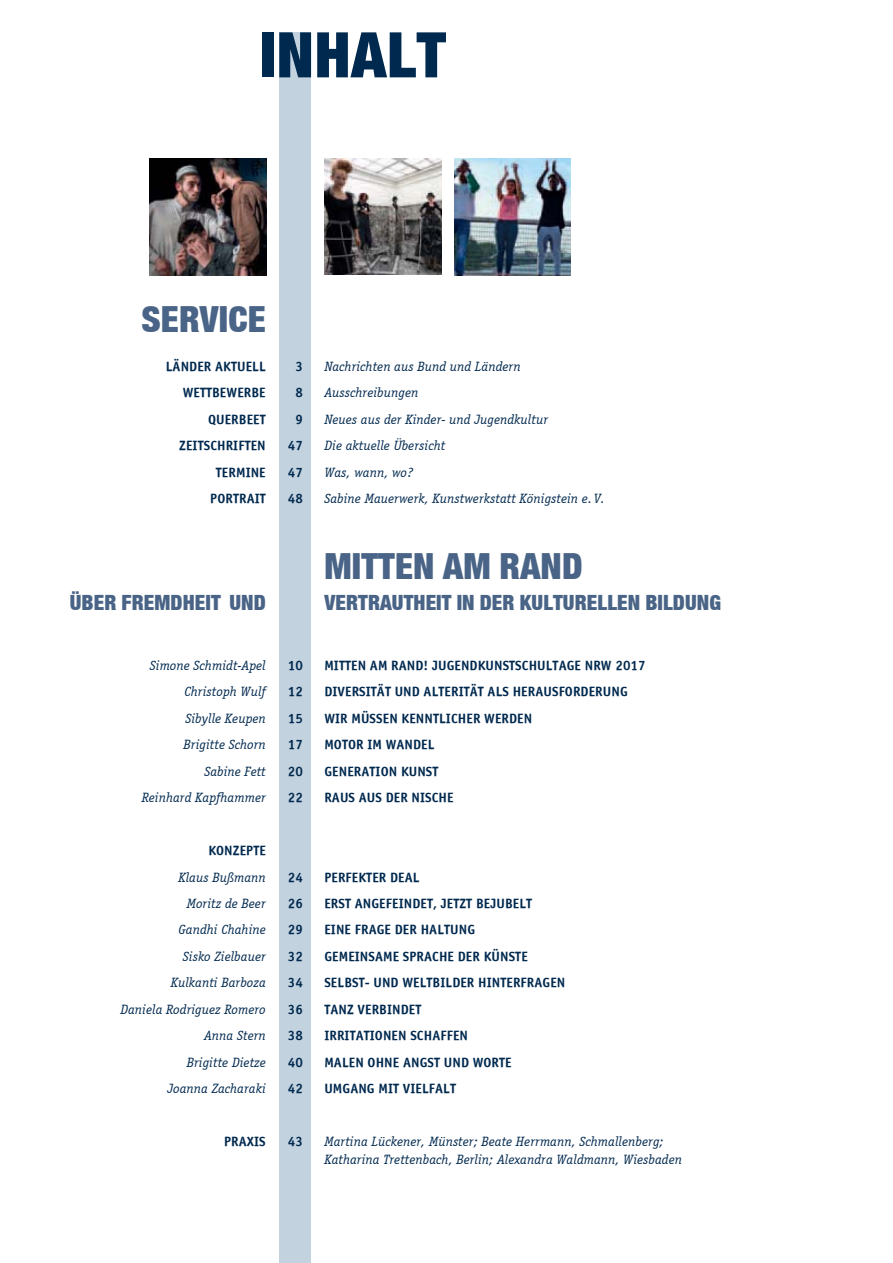
<style>
.page{position:relative;width:893px;height:1263px;background:#fff}
.page>*{position:absolute;margin:0;border:0;box-sizing:border-box;transform-origin:0 0}
.t1{font:63px "Helve Neue Cond Poster Normal";letter-spacing:.01em;color:#00294f}
.t2{font:36px "Helve Neue Cond Poster Normal";letter-spacing:.005em;color:#496486}
.t3{font:21px "Helve Neue Cond Poster Normal";letter-spacing:.005em;color:#496486}
.t4{font:italic 13.5px/18px "Officina Serif";letter-spacing:.005em;color:#00294f}
.t5{font:700 13.5px "Officina Ans";letter-spacing:.005em;color:#00294f}
</style>
<div class="page">
<div style="left:279px;top:32px;width:32px;height:1231px;background:#c3d2df"></div>
<img style="left:149px;top:158px;width:117px;height:117px">
<img style="left:324px;top:158px;width:117px;height:117px">
<img style="left:454px;top:158px;width:117px;height:117px">
<h1 class="t1" style="left:259px;top:16px;width:188px">INHALT</h1>
<h2 class="t2" style="left:141px;top:297px;width:126px">SERVICE</h2>
<p class="t5" style="left:166px;top:358px;width:101px">LÄNDER AKTUELL</p>
<p class="t5" style="left:295px;top:358px;width:9px">3</p>
<p class="t4" style="left:324px;top:357px;width:198px">Nachrichten aus Bund und Ländern</p>
<p class="t5" style="left:183px;top:384px;width:85px">WETTBEWERBE</p>
<p class="t5" style="left:295px;top:384px;width:9px">8</p>
<p class="t4" style="left:324px;top:384px;width:95px">Ausschreibungen</p>
<p class="t5" style="left:208px;top:411px;width:59px">QUERBEET</p>
<p class="t5" style="left:295px;top:411px;width:9px">9</p>
<p class="t4" style="left:324px;top:410px;width:225px">Neues aus der Kinder- und Jugendkultur</p>
<p class="t5" style="left:179px;top:437px;width:88px">ZEITSCHRIFTEN</p>
<p class="t5" style="left:288px;top:437px;width:17px">47</p>
<p class="t4" style="left:324px;top:437px;width:122px">Die aktuelle Übersicht</p>
<p class="t5" style="left:216px;top:464px;width:51px">TERMINE</p>
<p class="t5" style="left:288px;top:464px;width:17px">47</p>
<p class="t4" style="left:324px;top:463px;width:91px">Was, wann, wo?</p>
<p class="t5" style="left:210px;top:490px;width:57px">PORTRAIT</p>
<p class="t5" style="left:288px;top:490px;width:17px">48</p>
<p class="t4" style="left:324px;top:490px;width:282px">Sabine Mauerwerk, Kunstwerkstatt Königstein e. V.</p>
<h2 class="t2" style="left:324px;top:544px;width:260px">MITTEN AM RAND</h2>
<h3 class="t3" style="left:70px;top:590px;width:197px">ÜBER FREMDHEIT UND</h3>
<h3 class="t3" style="left:324px;top:590px;width:398px">VERTRAUTHEIT IN DER KULTURELLEN BILDUNG</h3>
<p class="t4" style="left:150px;top:656px;width:118px">Simone Schmidt-Apel</p>
<p class="t5" style="left:288px;top:657px;width:17px">10</p>
<p class="t5" style="left:324px;top:657px;width:323px">MITTEN AM RAND! JUGENDKUNSTSCHULTAGE NRW 2017</p>
<p class="t4" style="left:185px;top:683px;width:83px">Christoph Wulf</p>
<p class="t5" style="left:288px;top:683px;width:17px">12</p>
<p class="t5" style="left:324px;top:683px;width:305px">DIVERSITÄT UND ALTERITÄT ALS HERAUSFORDERUNG</p>
<p class="t4" style="left:185px;top:709px;width:82px">Sibylle Keupen</p>
<p class="t5" style="left:288px;top:710px;width:17px">15</p>
<p class="t5" style="left:324px;top:710px;width:209px">WIR MÜSSEN KENNTLICHER WERDEN</p>
<p class="t4" style="left:184px;top:736px;width:84px">Brigitte Schorn</p>
<p class="t5" style="left:288px;top:736px;width:17px">17</p>
<p class="t5" style="left:324px;top:736px;width:112px">MOTOR IM WANDEL</p>
<p class="t4" style="left:204px;top:762px;width:63px">Sabine Fett</p>
<p class="t5" style="left:288px;top:763px;width:17px">20</p>
<p class="t5" style="left:324px;top:763px;width:116px">GENERATION KUNST</p>
<p class="t4" style="left:142px;top:789px;width:126px">Reinhard Kapfhammer</p>
<p class="t5" style="left:288px;top:789px;width:17px">22</p>
<p class="t5" style="left:324px;top:789px;width:131px">RAUS AUS DER NISCHE</p>
<p class="t5" style="left:208px;top:842px;width:59px">KONZEPTE</p>
<p class="t4" style="left:178px;top:868px;width:89px">Klaus Bußmann</p>
<p class="t5" style="left:288px;top:868px;width:17px">24</p>
<p class="t5" style="left:324px;top:868px;width:97px">PERFEKTER DEAL</p>
<p class="t4" style="left:187px;top:895px;width:81px">Moritz de Beer</p>
<p class="t5" style="left:288px;top:895px;width:17px">26</p>
<p class="t5" style="left:324px;top:895px;width:209px">ERST ANGEFEINDET, JETZT BEJUBELT</p>
<p class="t4" style="left:179px;top:921px;width:89px">Gandhi Chahine</p>
<p class="t5" style="left:288px;top:921px;width:17px">29</p>
<p class="t5" style="left:324px;top:921px;width:152px">EINE FRAGE DER HALTUNG</p>
<p class="t4" style="left:183px;top:947px;width:85px">Sisko Zielbauer</p>
<p class="t5" style="left:288px;top:948px;width:17px">32</p>
<p class="t5" style="left:324px;top:948px;width:205px">GEMEINSAME SPRACHE DER KÜNSTE</p>
<p class="t4" style="left:171px;top:974px;width:97px">Kulkanti Barboza</p>
<p class="t5" style="left:288px;top:974px;width:17px">34</p>
<p class="t5" style="left:324px;top:974px;width:243px">SELBST- UND WELTBILDER HINTERFRAGEN</p>
<p class="t4" style="left:120px;top:1000px;width:147px">Daniela Rodriguez Romero</p>
<p class="t5" style="left:288px;top:1001px;width:17px">36</p>
<p class="t5" style="left:324px;top:1001px;width:98px">TANZ VERBINDET</p>
<p class="t4" style="left:204px;top:1027px;width:63px">Anna Stern</p>
<p class="t5" style="left:288px;top:1027px;width:17px">38</p>
<p class="t5" style="left:324px;top:1027px;width:145px">IRRITATIONEN SCHAFFEN</p>
<p class="t4" style="left:187px;top:1053px;width:81px">Brigitte Dietze</p>
<p class="t5" style="left:288px;top:1054px;width:17px">40</p>
<p class="t5" style="left:324px;top:1054px;width:189px">MALEN OHNE ANGST UND WORTE</p>
<p class="t4" style="left:167px;top:1080px;width:100px">Joanna Zacharaki</p>
<p class="t5" style="left:288px;top:1080px;width:17px">42</p>
<p class="t5" style="left:324px;top:1080px;width:133px">UMGANG MIT VIELFALT</p>
<p class="t5" style="left:224px;top:1133px;width:43px">PRAXIS</p>
<p class="t5" style="left:288px;top:1133px;width:17px">43</p>
<p class="t4" style="left:324px;top:1133px;width:359px">Martina Lückener, Münster; Beate Herrmann, Schmallenberg;<br>Katharina Trettenbach, Berlin; Alexandra Waldmann, Wiesbaden</p>
</div>
